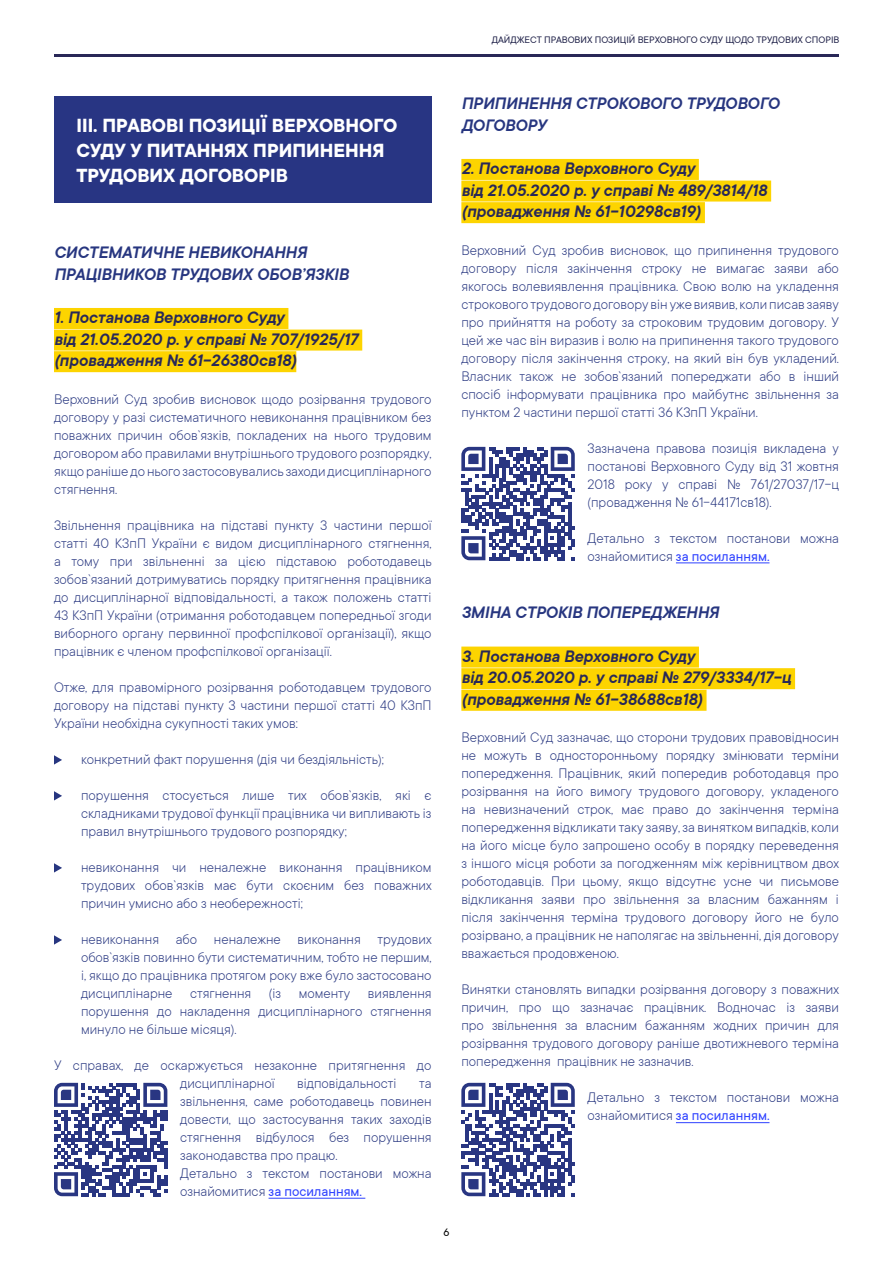
<style>
.page{position:relative;width:893px;height:1263px;background:#fff}
.page>*{position:absolute;margin:0;border:0;box-sizing:border-box;transform-origin:0 0}
.t1{font:700 21px/25.2px "TT Commons";color:#fff}
.t2{font:italic 600 18px/21.6px "TT Commons";color:#282858}
.t3{font:italic 600 18px/21.6px "TT Commons";color:#273680}
.t4{font:300 15px/18px "TT Commons";color:#273680;text-align:justify}
.t5{font:12px "TT Commons";color:#000}
.t6{font:10.5px "TT Commons";color:#22244b}
.s1{font-weight:400;color:#2f42ff}
</style>
<div class="page">
<hr style="left:54px;top:54px;width:785px;height:2px;background:#292857">
<div style="left:54px;top:97px;width:378px;height:106px;background:#283583"></div>
<div style="left:54px;top:308px;width:234px;height:21px;background:#fdd400"></div>
<div style="left:54px;top:330px;width:308px;height:21px;background:#fdd400"></div>
<div style="left:54px;top:351px;width:242px;height:21px;background:#fdd400"></div>
<div style="left:461px;top:159px;width:238px;height:21px;background:#fdd400"></div>
<div style="left:461px;top:181px;width:310px;height:21px;background:#fdd400"></div>
<div style="left:461px;top:202px;width:244px;height:21px;background:#fdd400"></div>
<div style="left:461px;top:646px;width:238px;height:21px;background:#fdd400"></div>
<div style="left:461px;top:668px;width:334px;height:21px;background:#fdd400"></div>
<div style="left:461px;top:690px;width:245px;height:21px;background:#fdd400"></div>
<hr style="left:269px;top:1198px;width:96px;height:1px;background:#2f42ff">
<hr style="left:676px;top:562px;width:93px;height:1px;background:#2f42ff">
<hr style="left:676px;top:1122px;width:93px;height:1px;background:#2f42ff">
<svg style="left:54px;top:863px;width:8px;height:9px"></svg>
<svg style="left:54px;top:935px;width:8px;height:10px"></svg>
<svg style="left:54px;top:755px;width:8px;height:10px"></svg>
<svg style="left:54px;top:791px;width:8px;height:9px"></svg>
<svg style="left:54px;top:1083px;width:113px;height:113px"></svg>
<svg style="left:461px;top:447px;width:114px;height:113px"></svg>
<svg style="left:461px;top:1083px;width:114px;height:113px"></svg>
<p class="t6" style="left:492px;top:34px;width:349px">ДАЙДЖЕСТ ПРАВОВИХ ПОЗИЦІЙ ВЕРХОВНОГО СУДУ ЩОДО ТРУДОВИХ СПОРІВ</p>
<h1 class="t1" style="left:77px;top:113px;width:322px">III. ПРАВОВІ ПОЗИЦІЇ ВЕРХОВНОГО<br>СУДУ У ПИТАННЯХ ПРИПИНЕННЯ<br>ТРУДОВИХ ДОГОВОРІВ</h1>
<p class="t3" style="left:54px;top:242px;width:296px">СИСТЕМАТИЧНЕ НЕВИКОНАННЯ<br>ПРАЦІВНИКОВ ТРУДОВИХ ОБОВ’ЯЗКІВ</p>
<p class="t2" style="left:54px;top:307px;width:306px">1. Постанова Верховного Суду<br>від 21.05.2020 р. у справі № 707/1925/17 (провадження № 61-26380св18)</p>
<p class="t4" style="left:54px;top:390px;width:379px">Верховний Суд зробив висновок щодо розірвання трудового договору у разі систематичного невиконання працівником без поважних причин обов`язків, покладених на нього трудовим договором або правилами внутрішнього трудового розпорядку, якщо раніше до нього застосовувались заходи дисциплінарного стягнення.</p>
<p class="t4" style="left:54px;top:516px;width:379px">Звільнення працівника на підставі пункту 3 частини першої статті 40 КЗпП України є видом дисциплінарного стягнення, а тому при звільненні за цією підставою роботодавець зобов`язаний дотримуватись порядку притягнення працівника до дисциплінарної відповідальності, а також положень статті 43 КЗпП України (отримання роботодавцем попередньої згоди виборного органу первинної профспілкової організації), якщо працівник є членом профспілкової організації.</p>
<p class="t4" style="left:54px;top:678px;width:379px">Отже, для правомірного розірвання роботодавцем трудового договору на підставі пункту 3 частини першої статті 40 КЗпП України необхідна сукупності таких умов:</p>
<p class="t4" style="left:54px;top:750px;width:331px">• конкретний факт порушення (дія чи бездіяльність);</p>
<p class="t4" style="left:81px;top:786px;width:352px;text-indent:-27px">• порушення стосується лише тих обов`язків, які є складниками трудової функції працівника чи випливають із правил внутрішнього трудового розпорядку;</p>
<p class="t4" style="left:81px;top:858px;width:352px;text-indent:-27px">• невиконання чи неналежне виконання працівником трудових обов`язків має бути скоєним без поважних причин умисно або з необережності;</p>
<p class="t4" style="left:81px;top:930px;width:352px;text-indent:-27px">• невиконання або неналежне виконання трудових обов`язків повинно бути систематичним, тобто не першим, і, якщо до працівника протягом року вже було застосовано дисциплінарне стягнення (із моменту виявлення порушення до накладення дисциплінарного стягнення минуло не більше місяця).</p>
<p class="t4" style="left:180px;top:1056px;width:253px;text-indent:-126px">У справах, де оскаржується незаконне притягнення до дисциплінарної</p>
<p class="t4" style="left:297px;top:1074px;width:101px">відповідальності</p>
<p class="t4" style="left:180px;top:1074px;width:253px;text-align:left;text-indent:239px">та звільнення, саме роботодавець повинен довести, що застосування таких заходів стягнення відбулося без порушення законодавства про працю.<br>Детально з текстом постанови можна ознайомитися <span class="s1">за посиланням.</span></p>
<p class="t3" style="left:461px;top:93px;width:320px">ПРИПИНЕННЯ СТРОКОВОГО ТРУДОВОГО<br>ДОГОВОРУ</p>
<p class="t2" style="left:461px;top:158px;width:307px">2. Постанова Верховного Суду<br>від 21.05.2020 р. у справі № 489/3814/18 (провадження № 61-10298св19)</p>
<p class="t4" style="left:461px;top:241px;width:379px">Верховний Суд зробив висновок, що припинення трудового договору після закінчення строку не вимагає заяви або якогось волевиявлення працівника. Свою волю на укладення строкового трудового договору він уже виявив, коли писав заяву про прийняття на роботу за строковим трудовим договору. У цей же час він виразив і волю на припинення такого трудового договору після закінчення строку, на який він був укладений.<br>Власник також не зобов`язаний попереджати або в інший спосіб інформувати працівника про майбутнє звільнення за пунктом 2 частини першої статті 36 КЗпП України.</p>
<p class="t4" style="left:587px;top:439px;width:253px">Зазначена правова позиція викладена у постанові Верховного Суду від 31 жовтня 2018 року у справі № 761/27037/17-ц (провадження № 61-44171св18).</p>
<p class="t4" style="left:587px;top:529px;width:253px">Детально з текстом постанови можна ознайомитися <span class="s1">за посиланням.</span></p>
<p class="t3" style="left:461px;top:602px;width:259px">ЗМІНА СТРОКІВ ПОПЕРЕДЖЕННЯ</p>
<p class="t2" style="left:461px;top:645px;width:331px">3. Постанова Верховного Суду<br>від 20.05.2020 р. у справі № 279/3334/17-ц (провадження № 61-38688св18)</p>
<p class="t4" style="left:461px;top:729px;width:379px">Верховний Суд зазначає, що сторони трудових правовідносин не можуть в односторонньому порядку змінювати терміни попередження. Працівник, який попередив роботодавця про розірвання на його вимогу трудового договору, укладеного на невизначений строк, має право до закінчення терміна попередження відкликати таку заяву, за винятком випадків, коли на його місце було запрошено особу в порядку переведення з іншого місця роботи за погодженням між керівництвом двох роботодавців. При цьому, якщо відсутнє усне чи письмове відкликання заяви про звільнення за власним бажанням і після закінчення терміна трудового договору його не було розірвано, а працівник не наполягає на звільненні, дія договору вважається продовженою.</p>
<p class="t4" style="left:461px;top:981px;width:379px">Винятки становлять випадки розірвання договору з поважних причин, про що зазначає працівник. Водночас із заяви про звільнення за власним бажанням жодних причин для розірвання трудового договору раніше двотижневого терміна попередження працівник не зазначив.</p>
<p class="t4" style="left:587px;top:1089px;width:253px">Детально з текстом постанови можна ознайомитися <span class="s1">за посиланням.</span></p>
<p class="t5" style="left:443px;top:1225px;width:7px">6</p>
</div>
